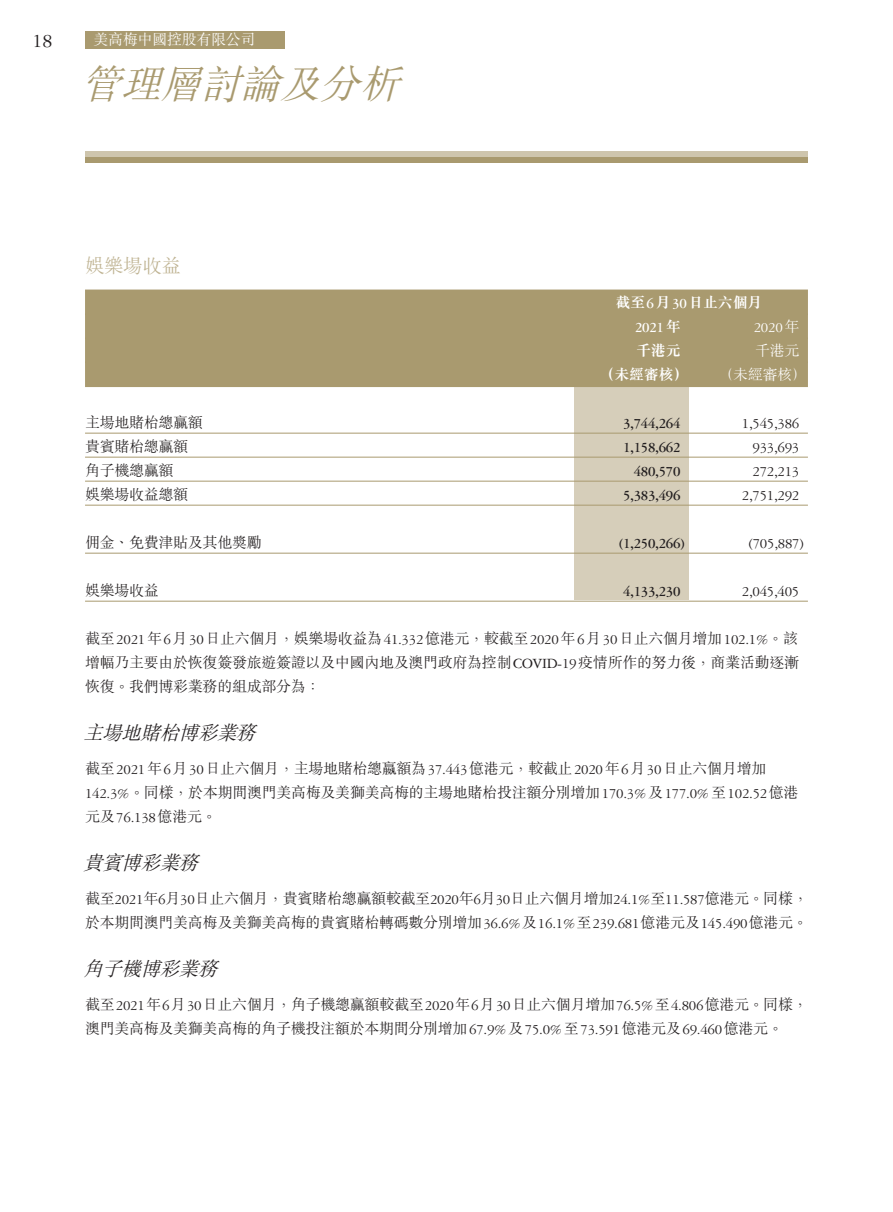
<style>
.page{position:relative;width:893px;height:1212px;background:#fff}
.page>*{position:absolute;margin:0;border:0;box-sizing:border-box;transform-origin:0 0}
.t1{font:italic 300 39.75px "M Sung HK";color:#a99a6f}
.t2{font:20.25px "Garamond 3 LT Std";color:#231f20}
.Subhead_3{font:italic 300 19.5px "M Sung HK";color:#231f20}
.Subhead_1{font:300 19.5px "M Sung HK";letter-spacing:-.02em;color:#bfb392}
.Body_text{font:300 15px/24px "M Sung HK";letter-spacing:-.02em;color:#231f20}
.Table_2_Colume{font:700 15px "Garamond 3 LT Std";letter-spacing:-.02em;color:#231f20}
.Table_2_Colume-2{font:15px "Garamond 3 LT Std";letter-spacing:-.02em;color:#231f20}
.Table_2_Colume-3{font:300 15px "M Sung HK";letter-spacing:-.02em;color:#231f20}
.Table_head_2_Colume{font:300 15px "M Sung HK";letter-spacing:-.02em;color:#fff}
.Table_head_2_Colume-2{font:700 15px "M Sung HK";letter-spacing:-.02em;color:#fff}
.Table_head_2_Colume-3{font:700 15px "Garamond 3 LT Std";color:#fff}
.Table_head_2_Colume-4{font:15px "Garamond 3 LT Std";color:#fff}
.s1{font-family:"Garamond 3 LT Std"}
.s2{font-family:"M Sung HK"}
.s3{font-family:"M Sung HK";font-weight:300}
.s4{font-family:"Garamond 3 LT Std";font-weight:400}
</style>
<div class="page">
<div style="left:85px;top:32px;width:200px;height:17px;background:#a99a6f"></div>
<div style="left:85px;top:151px;width:723px;height:12px;background:#cec5ad"></div>
<div style="left:85px;top:157px;width:723px;height:6px;background:#a99a6f"></div>
<div style="left:574px;top:345px;width:115px;height:255px;background:#d6ceba"></div>
<div style="left:85px;top:290px;width:723px;height:25px;background:#a99a6f"></div>
<div style="left:85px;top:314px;width:723px;height:25px;background:#a99a6f"></div>
<div style="left:85px;top:338px;width:723px;height:25px;background:#a99a6f"></div>
<div style="left:85px;top:362px;width:723px;height:25px;background:#a99a6f"></div>
<hr style="left:85px;top:433px;width:723px;height:1px;background:#a99a6f">
<hr style="left:85px;top:457px;width:723px;height:1px;background:#a99a6f">
<hr style="left:85px;top:481px;width:723px;height:1px;background:#a99a6f">
<hr style="left:85px;top:505px;width:723px;height:1px;background:#a99a6f">
<hr style="left:85px;top:553px;width:723px;height:1px;background:#a99a6f">
<hr style="left:85px;top:601px;width:723px;height:1px;background:#a99a6f">
<h2 class="t2" style="left:32px;top:30px;width:22px">18</h2>
<p class="Table_head_2_Colume" style="left:94px;top:29px;width:163px">美高梅中國控股有限公司</p>
<h1 class="t1" style="left:81px;top:57px;width:333px">管理層討論及分析</h1>
<p class="Subhead_1" style="left:85px;top:252px;width:97px">娛樂場收益</p>
<p class="Table_head_2_Colume-2" style="left:615px;top:295px;width:148px">截至<span class="s1">6</span>月<span class="s1">30</span>日止六個月</p>
<p class="Table_head_2_Colume-3" style="left:635px;top:319px;width:47px">2021<span class="s2">年</span></p>
<p class="Table_head_2_Colume-4" style="left:754px;top:319px;width:47px">2020<span class="s3">年</span></p>
<p class="Table_head_2_Colume-2" style="left:636px;top:343px;width:46px">千港元</p>
<p class="Table_head_2_Colume" style="left:755px;top:340px;width:46px">千港元</p>
<p class="Table_head_2_Colume-2" style="left:600px;top:367px;width:90px">（未經審核）</p>
<p class="Table_head_2_Colume" style="left:718px;top:364px;width:90px">（未經審核）</p>
<p class="Table_2_Colume-3" style="left:85px;top:412px;width:119px">主場地賭枱總贏額</p>
<p class="Table_2_Colume" style="left:623px;top:415px;width:59px">3,744,264</p>
<p class="Table_2_Colume-2" style="left:742px;top:415px;width:59px">1,545,386</p>
<p class="Table_2_Colume-3" style="left:85px;top:436px;width:105px">貴賓賭枱總贏額</p>
<p class="Table_2_Colume" style="left:623px;top:439px;width:59px">1,158,662</p>
<p class="Table_2_Colume-2" style="left:752px;top:439px;width:48px">933,693</p>
<p class="Table_2_Colume-3" style="left:85px;top:460px;width:90px">角子機總贏額</p>
<p class="Table_2_Colume" style="left:634px;top:463px;width:48px">480,570</p>
<p class="Table_2_Colume-2" style="left:752px;top:463px;width:48px">272,213</p>
<p class="Table_2_Colume-3" style="left:85px;top:484px;width:105px">娛樂場收益總額</p>
<p class="Table_2_Colume" style="left:623px;top:487px;width:59px">5,383,496</p>
<p class="Table_2_Colume-2" style="left:742px;top:487px;width:59px">2,751,292</p>
<p class="Table_2_Colume-3" style="left:85px;top:532px;width:178px">佣金、免費津貼及其他獎勵</p>
<p class="Table_2_Colume" style="left:619px;top:535px;width:67px">(1,250,266)</p>
<p class="Table_2_Colume-2" style="left:749px;top:535px;width:56px">(705,887)</p>
<p class="Table_2_Colume-3" style="left:85px;top:580px;width:75px">娛樂場收益</p>
<p class="Table_2_Colume" style="left:623px;top:583px;width:59px">4,133,230</p>
<p class="Table_2_Colume-2" style="left:742px;top:583px;width:59px">2,045,405</p>
<p class="Body_text" style="left:85px;top:625px;width:715px;text-align:justify">截至<span class="s4">2021</span>年<span class="s4">6</span>月<span class="s4">30</span>日止六個月，娛樂場收益為<span class="s4">41.332</span>億港元，較截至<span class="s4">2020</span>年<span class="s4">6</span>月<span class="s4">30</span>日止六個月增加<span class="s4">102.1%</span>。該增幅乃主要由於恢復簽發旅遊簽證以及中國內地及澳門政府為控制<span class="s4">COVID-19</span>疫情所作的努力後，商業活動逐漸恢復。我們博彩業務的組成部分為：</p>
<p class="Subhead_3" style="left:83px;top:719px;width:181px">主場地賭枱博彩業務</p>
<p class="Body_text" style="left:85px;top:755px;width:715px">截至<span class="s4">2021</span>年<span class="s4">6</span>月<span class="s4">30</span>日止六個月，主場地賭枱總嬴額為<span class="s4">37.443</span>億港元，較截止<span class="s4">2020</span>年<span class="s4">6</span>月<span class="s4">30</span>日止六個月增加<br><span class="s4">142.3%</span>。同樣，於本期間澳門美高梅及美獅美高梅的主場地賭枱投注額分別增加<span class="s4">170.3%</span>及<span class="s4">177.0%</span>至<span class="s4">102.52</span>億港元及<span class="s4">76.138</span>億港元。</p>
<p class="Subhead_3" style="left:83px;top:849px;width:123px">貴賓博彩業務</p>
<p class="Body_text" style="left:85px;top:886px;width:724px">截至<span class="s4">2021</span>年<span class="s4">6</span>月<span class="s4">30</span>日止六個月，貴賓賭枱總贏額較截至<span class="s4">2020</span>年<span class="s4">6</span>月<span class="s4">30</span>日止六個月增加<span class="s4">24.1%</span>至<span class="s4">11.587</span>億港元。同樣，於本期間澳門美高梅及美獅美高梅的貴賓賭枱轉碼數分別增加<span class="s4">36.6%</span>及<span class="s4">16.1%</span>至<span class="s4">239.681</span>億港元及<span class="s4">145.490</span>億港元。</p>
<p class="Subhead_3" style="left:83px;top:955px;width:142px">角子機博彩業務</p>
<p class="Body_text" style="left:85px;top:992px;width:724px">截至<span class="s4">2021</span>年<span class="s4">6</span>月<span class="s4">30</span>日止六個月，角子機總贏額較截至<span class="s4">2020</span>年<span class="s4">6</span>月<span class="s4">30</span>日止六個月增加<span class="s4">76.5%</span>至<span class="s4">4.806</span>億港元。同樣，澳門美高梅及美獅美高梅的角子機投注額於本期間分別增加<span class="s4">67.9%</span>及<span class="s4">75.0%</span>至<span class="s4">73.591</span>億港元及<span class="s4">69.460</span>億港元。</p>
</div>
